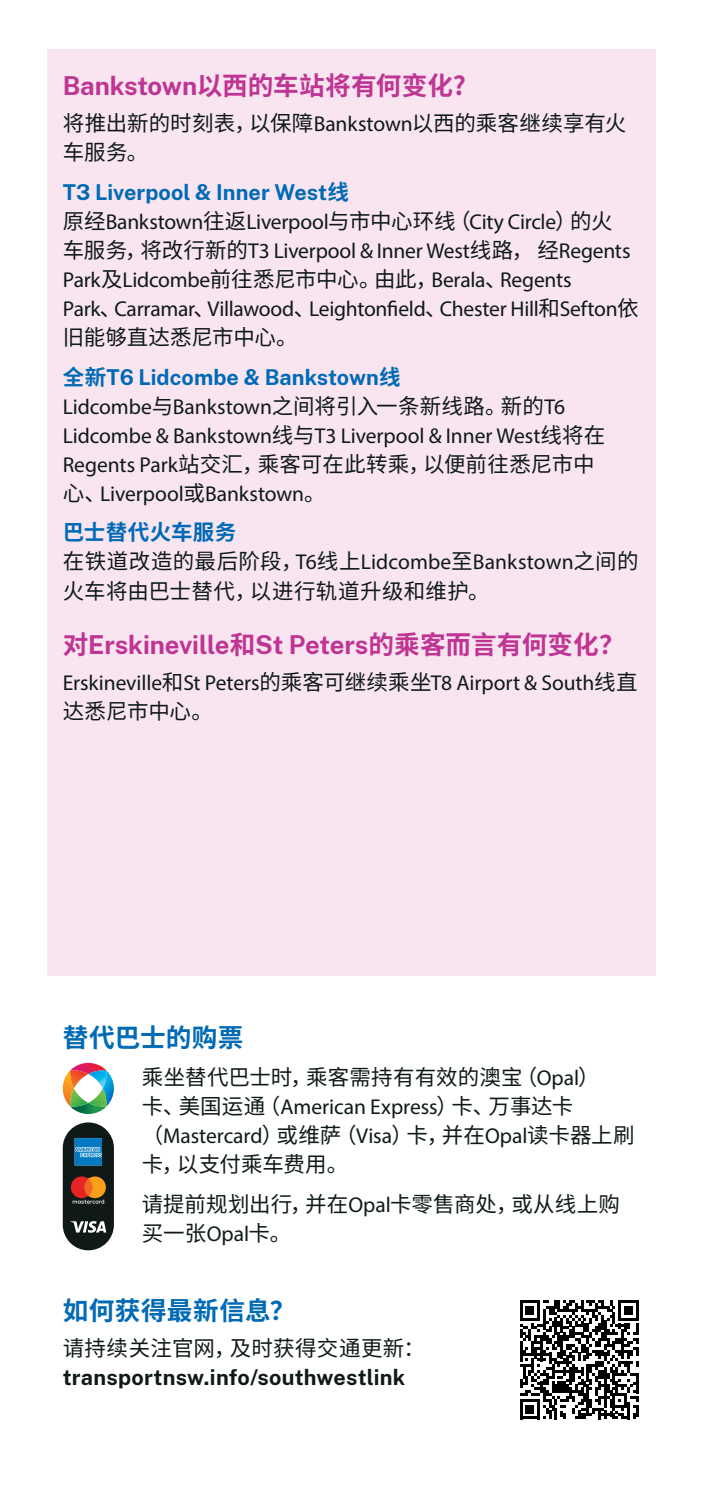
<style>
.page{position:relative;width:702px;height:1489px;background:#fff}
.page>*{position:absolute;margin:0;border:0;box-sizing:border-box;transform-origin:0 0}
.Heading_3{font:700 25.5px "Public Sans NSW";letter-spacing:-.005em;color:#bf3593}
.Heading_3-2{font:700 25.5px "Source Han Sans CN";color:#bf3593}
.Heading_3-3{font:700 25.5px "Source Han Sans CN";letter-spacing:.015em;color:#006ab5}
.Body_text{font:21.5px/29px "Myriad Pro";letter-spacing:-.01em;color:#0f1a18}
.Body_text-2{font:21.5px/29px "Source Han Sans CN";letter-spacing:.005em;color:#0f1a18}
.Body_text-3{font:700 21.5px/29px "Public Sans NSW";letter-spacing:.01em;color:#0f1a18}
.Body_text-4{font:700 21.5px "Public Sans NSW";letter-spacing:.005em;color:#006ab5}
.Body_text-5{font:700 21.5px "Source Han Sans CN";letter-spacing:.01em;color:#006ab5}
.s1{font-family:"Public Sans NSW"}
.s2{font-family:"Myriad Pro"}
.s3{font-family:"Source Han Sans CN"}
.s4{font-family:"Source Han Sans CN";font-weight:400}
</style>
<div class="page">
<svg style="left:520px;top:1300px;width:118px;height:119px"></svg>
<svg style="left:62px;top:1062px;width:52px;height:51px"></svg>
<div style="left:63px;top:1122px;width:51px;height:128px;background:#0f1a18;border-radius:26px"></div>
<svg style="left:70px;top:1221px;width:36px;height:11px"></svg>
<svg style="left:71px;top:1176px;width:35px;height:27px"></svg>
<svg style="left:75px;top:1138px;width:27px;height:27px"></svg>
<div style="left:47px;top:50px;width:608px;height:926px;background:#f8e5f0"></div>
<p class="Heading_3-2" style="left:63px;top:71px;width:405px"><span class="s1">Bankstown</span>以西的车站将有何变化?</p>
<p class="Body_text-2" style="left:63px;top:109px;width:565px">将推出新的时刻表，以保障<span class="s2">Bankstown</span>以西的乘客继续享有火车服务。</p>
<p class="Body_text-4" style="left:63px;top:176px;width:288px">T3 Liverpool &amp; Inner West<span class="s3">线</span></p>
<p class="Body_text" style="left:63px;top:207px;width:577px"><span class="s3">原经</span>Bankstown<span class="s3">往返</span>Liverpool<span class="s3">与市中心环线（</span>City Circle<span class="s3">）的火车服务，将改行新的</span>T3 Liverpool &amp; Inner West<span class="s3">线路， 经</span>Regents Park<span class="s3">及</span>Lidcombe<span class="s3">前往悉尼市中心。由此，</span>Berala<span class="s3">、</span>Regents<br>Park<span class="s3">、</span>Carramar<span class="s3">、</span>Villawood<span class="s3">、</span>Leightonfield<span class="s3">、</span>Chester Hill<span class="s3">和</span>Sefton<span class="s3">依旧能够直达悉尼市中心。</span></p>
<p class="Body_text-4" style="left:63px;top:360px;width:339px"><span class="s3">全新</span>T6 Lidcombe &amp; Bankstown<span class="s3">线</span></p>
<p class="Body_text" style="left:63px;top:392px;width:544px">Lidcombe<span class="s3">与</span>Bankstown<span class="s3">之间将引入一条新线路。新的</span>T6<br>Lidcombe &amp; Bankstown<span class="s3">线与</span>T3 Liverpool &amp; Inner West<span class="s3">线将在</span>Regents Park<span class="s3">站交汇，乘客可在此转乘，以便前往悉尼市中心、</span>Liverpool<span class="s3">或</span>Bankstown<span class="s3">。</span></p>
<p class="Body_text-5" style="left:63px;top:520px;width:175px">巴士替代火车服务</p>
<p class="Body_text-2" style="left:63px;top:547px;width:577px">在铁道改造的最后阶段，<span class="s2">T6</span>线上<span class="s2">Lidcombe</span>至<span class="s2">Bankstown</span>之间的火车将由巴士替代，以进行轨道升级和维护。</p>
<p class="Heading_3" style="left:63px;top:625px;width:563px"><span class="s3">对</span>Erskineville<span class="s3">和</span>St Peters<span class="s3">的乘客而言有何变化？</span></p>
<p class="Body_text" style="left:63px;top:668px;width:576px">Erskineville<span class="s3">和</span>St Peters<span class="s3">的乘客可继续乘坐</span>T8 Airport &amp; South<span class="s3">线直达悉尼市中心。</span></p>
<p class="Heading_3-3" style="left:63px;top:1023px;width:182px">替代巴士的购票</p>
<p class="Body_text-2" style="left:142px;top:1062px;width:494px">乘坐替代巴士时，乘客需持有有效的澳宝（<span class="s2">Opal</span>）<br>卡、美国运通（<span class="s2">American Express</span>）卡、万事达卡（<span class="s2">Mastercard</span>）或维萨（<span class="s2">Visa</span>）卡，并在<span class="s2">Opal</span>读卡器上刷卡，以支付乘车费用。</p>
<p class="Body_text-2" style="left:142px;top:1189px;width:480px">请提前规划出行，并在<span class="s2">Opal</span>卡零售商处，或从线上购买一张<span class="s2">Opal</span>卡。</p>
<p class="Heading_3-3" style="left:63px;top:1296px;width:234px">如何获得最新信息？</p>
<p class="Body_text-3" style="left:63px;top:1331px;width:364px"><span class="s4">请持续关注官网，及时获得交通更新：</span>transportnsw.info/southwestlink</p>
</div>
